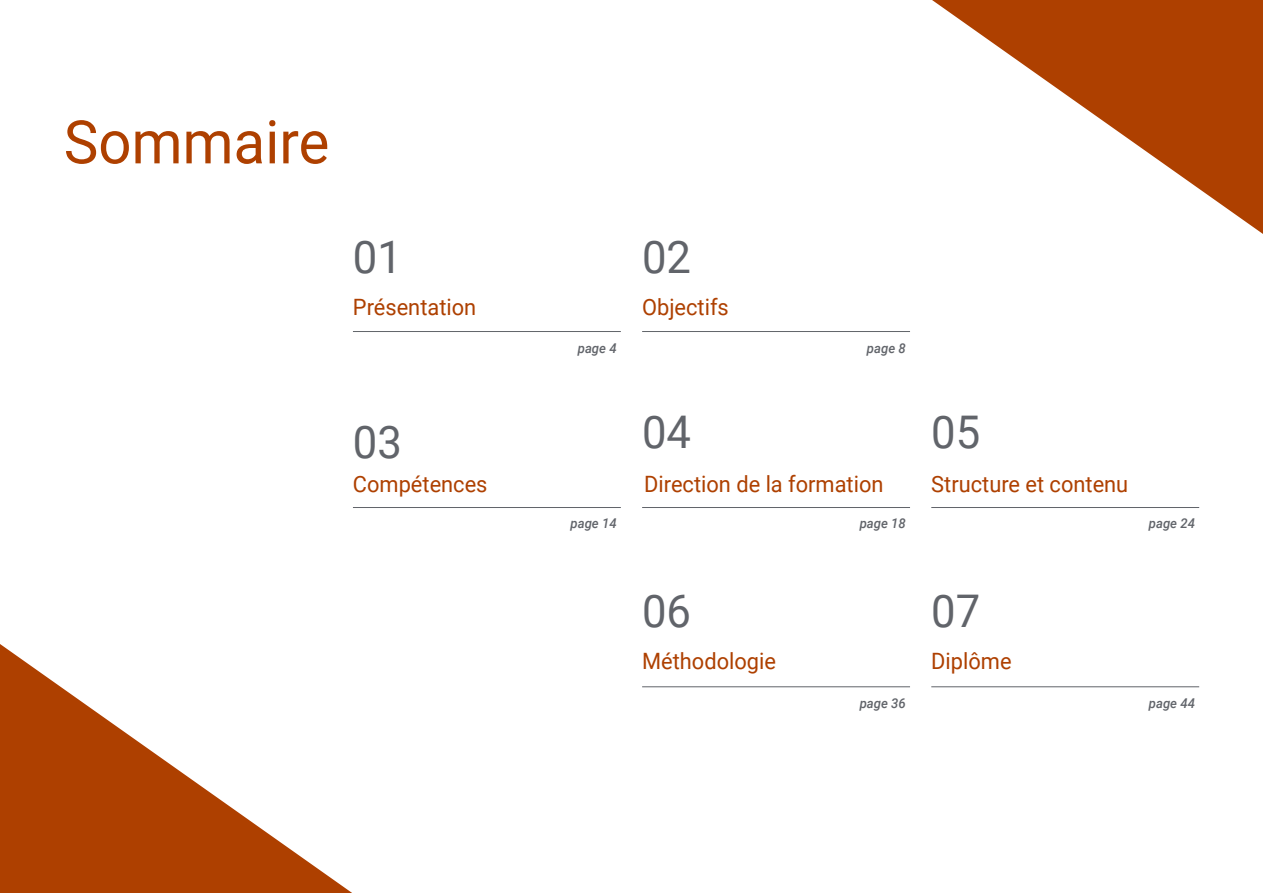
<style>
.page{position:relative;width:1263px;height:893px;background:#fff}
.page>*{position:absolute;margin:0;border:0;box-sizing:border-box;transform-origin:0 0}
.t1{font:60px "Roboto";color:#ae4000}
.t2{font:45px "Roboto";color:#61646a}
.t3{font:22.5px "Roboto";color:#ae4000}
.t4{font:italic 500 13.5px "Roboto";color:#61646a}
</style>
<div class="page">
<svg style="left:0;top:644px;width:352px;height:249px"></svg>
<svg style="left:932px;top:0;width:331px;height:234px"></svg>
<hr style="left:353px;top:331px;width:268px;height:1px;background:#61646a">
<hr style="left:642px;top:507px;width:268px;height:1px;background:#61646a">
<hr style="left:642px;top:331px;width:268px;height:1px;background:#61646a">
<hr style="left:931px;top:507px;width:268px;height:1px;background:#61646a">
<hr style="left:353px;top:507px;width:268px;height:1px;background:#61646a">
<hr style="left:642px;top:686px;width:268px;height:1px;background:#61646a">
<hr style="left:931px;top:686px;width:268px;height:1px;background:#61646a">
<h1 class="t1" style="left:64px;top:100px;width:267px">Sommaire</h1>
<h2 class="t2" style="left:353px;top:225px;width:51px">01</h2>
<h2 class="t2" style="left:642px;top:225px;width:51px">02</h2>
<p class="t3" style="left:353px;top:291px;width:125px">Présentation</p>
<p class="t4" style="left:578px;top:338px;width:40px">page 4</p>
<p class="t3" style="left:642px;top:291px;width:88px">Objectifs</p>
<p class="t4" style="left:867px;top:338px;width:40px">page 8</p>
<h2 class="t2" style="left:353px;top:410px;width:51px">03</h2>
<h2 class="t2" style="left:931px;top:400px;width:51px">05</h2>
<h2 class="t2" style="left:642px;top:400px;width:51px">04</h2>
<p class="t3" style="left:353px;top:468px;width:136px">Compétences</p>
<p class="t3" style="left:644px;top:468px;width:241px">Direction de la formation</p>
<p class="t3" style="left:931px;top:468px;width:198px">Structure et contenu</p>
<p class="t4" style="left:860px;top:514px;width:48px">page 18</p>
<p class="t4" style="left:570px;top:514px;width:48px">page 14</p>
<p class="t4" style="left:1149px;top:514px;width:48px">page 24</p>
<h2 class="t2" style="left:642px;top:579px;width:51px">06</h2>
<h2 class="t2" style="left:931px;top:579px;width:51px">07</h2>
<p class="t3" style="left:642px;top:645px;width:135px">Méthodologie</p>
<p class="t3" style="left:931px;top:645px;width:82px">Diplôme</p>
<p class="t4" style="left:860px;top:693px;width:48px">page 36</p>
<p class="t4" style="left:1149px;top:693px;width:48px">page 44</p>
</div>
